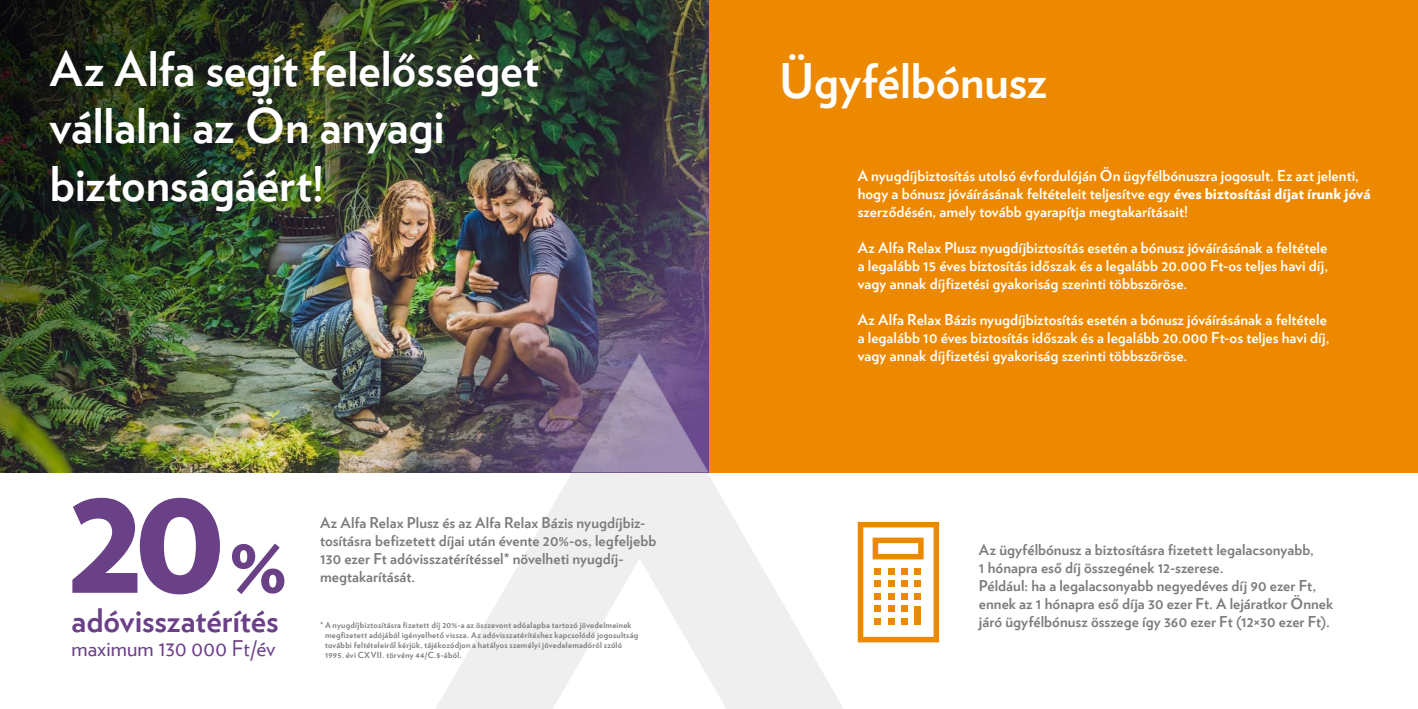
<style>
.page{position:relative;width:1418px;height:709px;background:#fff}
.page>*{position:absolute;margin:0;border:0;box-sizing:border-box;transform-origin:0 0}
.t1{font:900 158.25px "Verlag";color:#6a4087}
.t2{font:700 47.62px/57.1px "Verlag";letter-spacing:-.005em;color:#fff}
.t3{font:700 32.38px "Verlag";color:#6a4087}
.t4{font:21.5px "Verlag";letter-spacing:.005em;color:#6a4087}
.t5{font:700 15px/18px "Verlag";color:#fff}
.t6{font:700 15px/18px "Verlag";letter-spacing:.005em;color:#7d7c7d}
.t7{font:700 8.38px/10px "Verlag";letter-spacing:.03em;color:#7d7c7d}
.s1{font-weight:900}
.s2{font-size:81.38px}
</style>
<div class="page">
<div style="left:708px;top:0;width:709px;height:472px;background:#ed8900"></div>
<img style="left:0;top:0;width:708px;height:472px">
<svg style="left:404px;top:355px;width:470px;height:354px"></svg>
<svg style="left:570px;top:353px;width:138px;height:119px"></svg>
<svg style="left:857px;top:522px;width:82px;height:120px"></svg>
<div style="left:914px;top:606px;width:6px;height:18px;background:#ed8900"></div>
<h2 class="t2" style="left:50px;top:38px;width:491px">Az Alfa segít felelősséget</h2>
<h2 class="t2" style="left:779px;top:50px;width:269px">Ügyfélbónusz</h2>
<h2 class="t2" style="left:50px;top:95px;width:396px">vállalni az Ön anyagi biztonságáért!</h2>
<p class="t5" style="left:857px;top:165px;width:514px">A nyugdíjbiztosítás utolsó évfordulóján Ön ügyfélbónuszra jogosult. Ez azt jelenti, hogy a bónusz jóváírásának feltételeit teljesítve egy <span class="s1">éves biztosítási díjat írunk jóvá </span>szerződésén, amely tovább gyarapítja megtakarításait!</p>
<p class="t5" style="left:857px;top:237px;width:472px;text-align:justify">Az Alfa Relax Plusz nyugdíjbiztosítás esetén a bónusz jóváírásának a feltétele a legalább 15 éves biztosítás időszak és a legalább 20.000 Ft-os teljes havi díj, vagy annak díjfizetési gyakoriság szerinti többszöröse.</p>
<p class="t5" style="left:857px;top:309px;width:473px">Az Alfa Relax Bázis nyugdíjbiztosítás esetén a bónusz jóváírásának a feltétele a legalább 10 éves biztosítás időszak és a legalább 20.000 Ft-os teljes havi díj, vagy annak díjfizetési gyakoriság szerinti többszöröse.</p>
<h1 class="t1" style="left:67px;top:405px;width:223px">20<span class="s2">%</span></h1>
<h3 class="t3" style="left:72px;top:594px;width:208px">adóvisszatérítés</h3>
<h3 class="t4" style="left:72px;top:632px;width:205px">maximum 130 000 Ft/év</h3>
<p class="t6" style="left:320px;top:512px;width:338px">Az Alfa Relax Plusz és az Alfa Relax Bázis nyugdíjbiz&shy;tosításra befizetett díjai után évente 20%-os, legfeljebb 130 ezer Ft adóvisszatérítéssel* növelheti nyugdíj&shy;megtakarítását.</p>
<p class="t7" style="left:325px;top:619px;width:315px;text-indent:-5px">* A nyugdíjbiztosításra fizetett díj 20%-a az összevont adóalapba tartozó jövedelmeinek megfizetett adójából igényelhető vissza. Az adóvisszatérítéshez kapcsolódó jogosultság további feltételeiről kérjük, tájékozódjon a hatályos személyi jövedelemadóról szóló 1995. évi CXVII. törvény 44/C.§-ából.</p>
<p class="t6" style="left:978px;top:540px;width:356px">Az ügyfélbónusz a biztosításra fizetett legalacsonyabb,<br>1 hónapra eső díj összegének 12-szerese.<br>Például: ha a legalacsonyabb negyedéves díj 90 ezer Ft, ennek az 1 hónapra eső díja 30 ezer Ft. A lejáratkor Önnek járó ügyfélbónusz összege így 360 ezer Ft (12×30 ezer Ft).</p>
</div>
